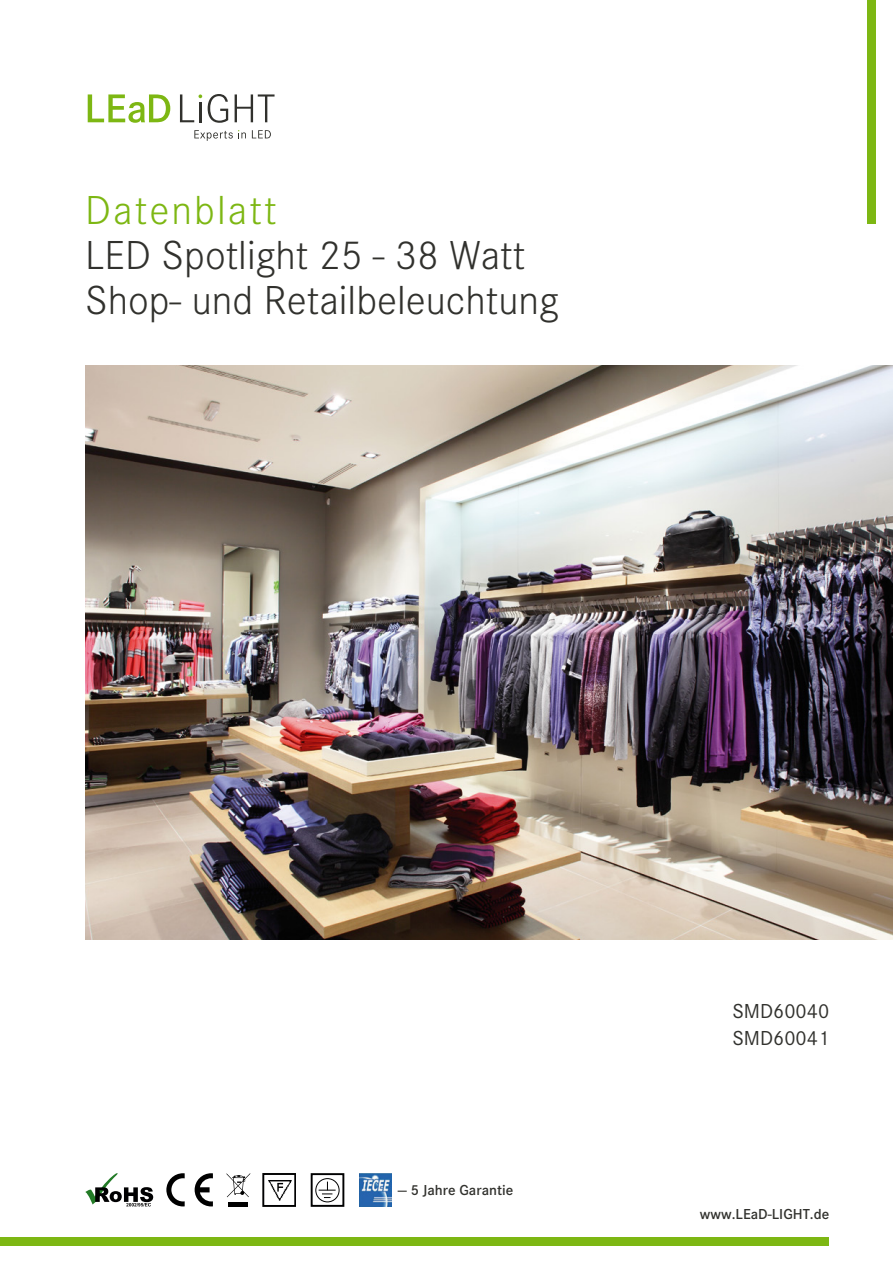
<style>
.page{position:relative;width:893px;height:1263px;background:#fff}
.page>*{position:absolute;margin:0;border:0;box-sizing:border-box;transform-origin:0 0}
.t1{font:300 42px/45px "Corporate S";color:#31312d}
.t2{font:300 42px "Corporate S";letter-spacing:.05em;color:#7db713}
.t3{font:21px/27px "Corporate S";color:#31312d}
.t4{font:600 15px "Corporate S";color:#31312d}
</style>
<div class="page">
<div style="left:0;top:1237px;width:829px;height:9px;background:#7db713"></div>
<svg style="left:85px;top:1173px;width:68px;height:33px"></svg>
<svg style="left:195px;top:1173px;width:18px;height:33px"></svg>
<svg style="left:166px;top:1173px;width:19px;height:33px"></svg>
<div style="left:228px;top:1202px;width:20px;height:5px;background:#000"></div>
<svg style="left:226px;top:1173px;width:24px;height:24px"></svg>
<img style="left:268px;top:1180px;width:24px;height:21px">
<div style="left:263px;top:1173px;width:33px;height:33px;border:2px solid #000001"></div>
<div style="left:311px;top:1173px;width:33px;height:34px;border:2px solid #000001"></div>
<svg style="left:315px;top:1178px;width:25px;height:25px"></svg>
<img style="left:359px;top:1173px;width:33px;height:33px">
<div style="left:867px;top:0;width:9px;height:224px;background:#7db713"></div>
<svg style="left:88px;top:94px;width:82px;height:29px"></svg>
<svg style="left:208px;top:94px;width:20px;height:29px"></svg>
<svg style="left:235px;top:94px;width:40px;height:28px"></svg>
<svg style="left:180px;top:94px;width:22px;height:28px"></svg>
<svg style="left:194px;top:130px;width:52px;height:11px"></svg>
<svg style="left:252px;top:130px;width:19px;height:8px"></svg>
<img style="left:85px;top:366px;width:808px;height:574px">
<p class="t2" style="left:85px;top:186px;width:193px">Datenblatt</p>
<p class="t1" style="left:85px;top:233px;width:475px">LED Spotlight 25 - 38 Watt<br>Shop- und Retailbeleuchtung</p>
<p class="t4" style="left:398px;top:1182px;width:117px">— 5 Jahre Garantie</p>
<p class="t3" style="left:732px;top:997px;width:98px">SMD60040<br>SMD60041</p>
<p class="t4" style="left:700px;top:1206px;width:131px">www.LEaD-LIGHT.de</p>
</div>
